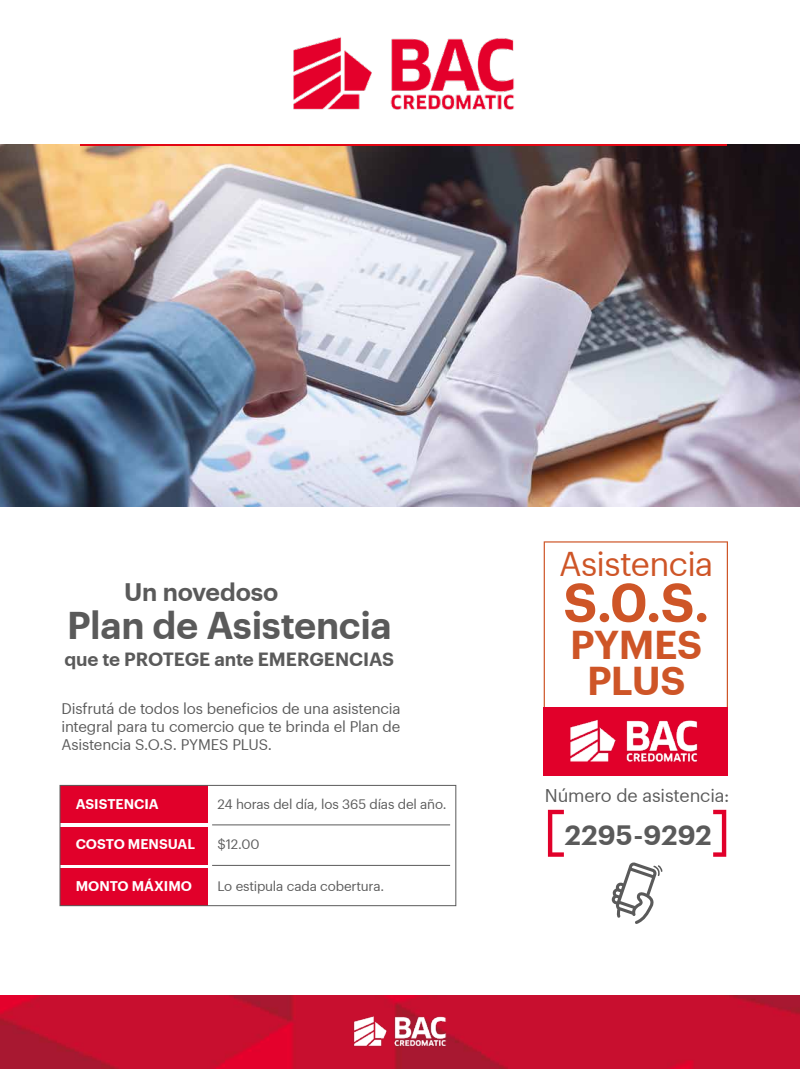
<style>
.page{position:relative;width:800px;height:1069px;background:#fff}
.page>*{position:absolute;margin:0;border:0;box-sizing:border-box;transform-origin:0 0}
.t1{font:600 53.1px "Graphik";color:#ce5527}
.t2{font:600 39.3px/35.7px "Graphik";letter-spacing:-.015em;color:#ce5527;text-align:center}
.t3{font:600 37.8px "Graphik";letter-spacing:-.01em;color:#5a5a5a}
.t4{font:33.6px "Graphik";letter-spacing:-.02em;color:#ce5527}
.t5{font:600 27.3px "Graphik";letter-spacing:.005em;color:#5a5a5a}
.t6{font:600 24.8px "Graphik";letter-spacing:-.01em;color:#5a5a5a}
.t7{font:600 18.7px "Graphik";letter-spacing:-.01em;color:#5a5a5a}
.t8{font:18px "Graphik";letter-spacing:-.01em;color:#5a5a5a}
.t9{font:15px/18px "Graphik";letter-spacing:-.015em;color:#5a5a5a;text-align:justify}
.t10{font:600 13.8px "Graphik";letter-spacing:-.005em;color:#fff}
.t11{font:13.4px "Graphik";letter-spacing:-.015em;color:#5a5a5a}
</style>
<div class="page">
<img style="left:0;top:144px;width:800px;height:362px">
<div style="left:81px;top:11px;width:646px;height:135px;background:linear-gradient(to right,#fff,#fff)"></div>
<div style="left:0;top:0;width:800px;height:143px;background:#fff"></div>
<img style="left:293px;top:37px;width:221px;height:73px">
<svg style="left:544px;top:541px;width:184px;height:166px"></svg>
<div style="left:544px;top:707px;width:184px;height:69px;background:#e1002a"></div>
<img style="left:570px;top:719px;width:128px;height:43px">
<svg style="left:548px;top:810px;width:16px;height:47px"></svg>
<svg style="left:713px;top:810px;width:13px;height:47px"></svg>
<svg style="left:611px;top:862px;width:51px;height:62px"></svg>
<div style="left:60px;top:785px;width:148px;height:38px;background:#e1002a"></div>
<div style="left:60px;top:827px;width:148px;height:37px;background:#e1002a"></div>
<div style="left:60px;top:868px;width:148px;height:38px;background:#e1002a"></div>
<div style="left:60px;top:785px;width:396px;height:121px;border:1px solid #5a5a5a"></div>
<hr style="left:212px;top:824px;width:238px;height:1px;background:#5a5a5a">
<hr style="left:212px;top:865px;width:238px;height:1px;background:#5a5a5a">
<img style="left:0;top:995px;width:800px;height:74px">
<img style="left:353px;top:1015px;width:94px;height:32px">
<h3 class="t6" style="left:124px;top:577px;width:156px">Un novedoso</h3>
<h3 class="t3" style="left:67px;top:602px;width:326px">Plan de Asistencia</h3>
<p class="t7" style="left:64px;top:648px;width:331px">que te PROTEGE ante EMERGENCIAS</p>
<p class="t9" style="left:61px;top:699px;width:341px">Disfrutá de todos los beneficios de una asistencia integral para tu comercio que te brinda el Plan de Asistencia S.O.S. PYMES PLUS.</p>
<p class="t10" style="left:76px;top:795px;width:84px">ASISTENCIA</p>
<p class="t10" style="left:76px;top:836px;width:121px">COSTO MENSUAL</p>
<p class="t10" style="left:76px;top:878px;width:118px">MONTO MÁXIMO</p>
<p class="t11" style="left:217px;top:796px;width:231px">24 horas del día, los 365 días del año.</p>
<p class="t11" style="left:217px;top:836px;width:44px">$12.00</p>
<p class="t11" style="left:217px;top:878px;width:168px">Lo estipula cada cobertura.</p>
<h3 class="t4" style="left:559px;top:544px;width:156px">Asistencia</h3>
<h1 class="t1" style="left:563px;top:570px;width:148px">S.0.S.</h1>
<h2 class="t2" style="left:570px;top:626px;width:134px">PYMES<br>PLUS</h2>
<p class="t8" style="left:545px;top:785px;width:186px">Número de asistencia:</p>
<h3 class="t5" style="left:565px;top:819px;width:148px">2295-9292</h3>
</div>
